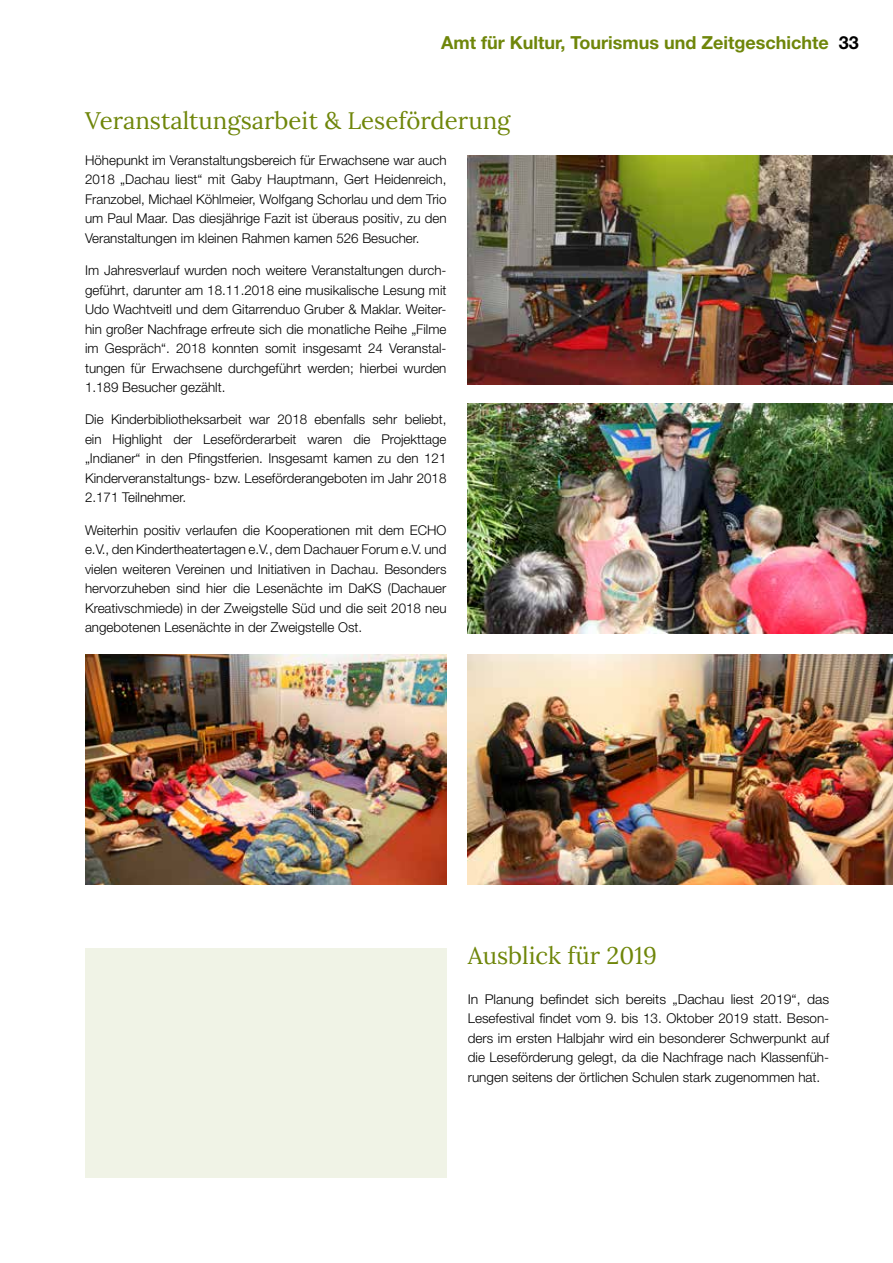
<style>
.page{position:relative;width:893px;height:1263px;background:#fff}
.page>*{position:absolute;margin:0;border:0;box-sizing:border-box;transform-origin:0 0}
.t1{font:24px "Lora";color:#6f860a}
.t2{font:700 18px "Helvetica Neue LT Pro";color:#6f860a}
.t3{font:300 13.5px/19.5px "Helvetica Neue LT Pro";color:#000;text-align:justify}
.t4{font:300 13.5px/19.5px "Helvetica Neue LT Pro";color:#000;text-align:justify;scale:1.04 1}
.s1{color:#000}
</style>
<div class="page">
<img style="left:468px;top:404px;width:425px;height:230px">
<img style="left:468px;top:155px;width:425px;height:230px">
<img style="left:468px;top:655px;width:425px;height:229px">
<img style="left:85px;top:655px;width:361px;height:229px">
<div style="left:85px;top:948px;width:361px;height:230px;background:#f0f3e6"></div>
<h2 class="t2" style="left:441px;top:31px;width:419px">Amt für Kultur, Tourismus und Zeitgeschichte <span class="s1">33</span></h2>
<h1 class="t1" style="left:85px;top:102px;width:427px">Veranstaltungsarbeit &amp; Leseförderung</h1>
<p class="t3" style="left:85px;top:150px;width:363px">Höhepunkt im Veranstaltungsbereich für Erwachsene war auch 2018 „Dachau liest“ mit Gaby Hauptmann, Gert Heidenreich, Franzobel, Michael Köhlmeier, Wolfgang Schorlau und dem Trio um Paul Maar. Das diesjährige Fazit ist überaus positiv, zu den Veranstaltungen im kleinen Rahmen kamen 526 Besucher.</p>
<p class="t3" style="left:85px;top:260px;width:363px">Im Jahresverlauf wurden noch weitere Veranstaltungen durch&shy;geführt, darunter am 18.11.2018 eine musikalische Lesung mit Udo Wachtveitl und dem Gitarrenduo Gruber &amp; Maklar. Weiter&shy;hin großer Nachfrage erfreute sich die monatliche Reihe „Filme im Gespräch“. 2018 konnten somit insgesamt 24 Veranstal&shy;tungen für Erwachsene durchgeführt werden; hierbei wurden 1.189 Besucher gezählt.</p>
<p class="t3" style="left:85px;top:410px;width:363px">Die Kinderbibliotheksarbeit war 2018 ebenfalls sehr beliebt, ein Highlight der Leseförderarbeit waren die Projekttage „Indianer“ in den Pfingstferien. Insgesamt kamen zu den 121<br>Kinderveranstaltungs- bzw. Leseförderangeboten im Jahr 2018<br>2.171 Teilnehmer.</p>
<p class="t3" style="left:85px;top:520px;width:363px">Weiterhin positiv verlaufen die Kooperationen mit dem ECHO e.V., den Kindertheatertagen e.V., dem Dachauer Forum e.V. und vielen weiteren Vereinen und Initiativen in Dachau. Besonders hervorzuheben sind hier die Lesenächte im DaKS (Dachauer Kreativschmiede) in der Zweigstelle Süd und die seit 2018 neu angebotenen Lesenächte in der Zweigstelle Ost.</p>
<h1 class="t1" style="left:468px;top:937px;width:191px">Ausblick für 2019</h1>
<p class="t4" style="left:468px;top:989px;width:349px">In Planung befindet sich bereits „Dachau liest 2019“, das Lesefestival findet vom 9. bis 13. Oktober 2019 statt. Beson&shy;ders im ersten Halbjahr wird ein besonderer Schwerpunkt auf die Leseförderung gelegt, da die Nachfrage nach Klassenfüh&shy;rungen seitens der örtlichen Schulen stark zugenommen hat.</p>
</div>
